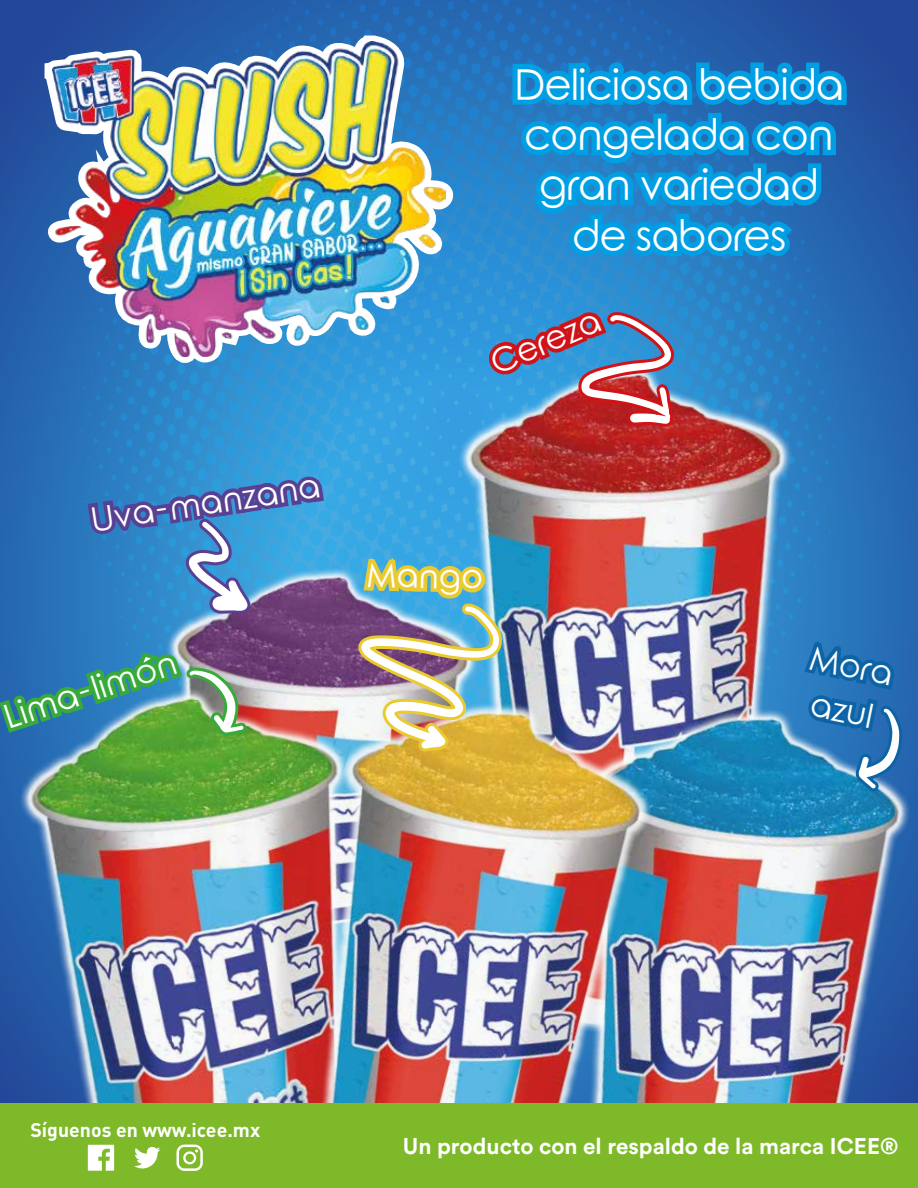
<style>
.page{position:relative;width:918px;height:1188px;background:#fff}
.page>*{position:absolute;margin:0;border:0;box-sizing:border-box;transform-origin:0 0}
.t1{font:42px/50.4px "Rounded Elegance";letter-spacing:-.025em;color:#fff;text-align:center}
.t2{font:33px/45.5px "Rounded Elegance";color:#fff;text-align:center}
.t3{font:700 22.5px "Circular Std";color:#fff}
.t4{font:700 19.5px "DIN Pro";color:#fff}
</style>
<div class="page">
<svg style="left:0;top:0;width:32px;height:1103px;background:#245ba7"></svg>
<img style="left:8px;top:738px;width:24px;height:365px">
<img style="left:687px;top:749px;width:231px;height:354px">
<img style="left:449px;top:749px;width:238px;height:354px">
<div style="left:0;top:1103px;width:918px;height:85px;background:#7db928"></div>
<img style="left:32px;top:0;width:417px;height:1171px">
<svg style="left:133px;top:357px;width:188px;height:19px;background:#3893d1"></svg>
<img style="left:52px;top:42px;width:285px;height:315px">
<svg style="left:83px;top:441px;width:244px;height:175px;background:#4487c5"></svg>
<img style="left:0;top:648px;width:249px;height:90px">
<svg style="left:854px;top:0;width:64px;height:794px;background:#2c64ac"></svg>
<svg style="left:352px;top:749px;width:155px;height:8px"></svg>
<img style="left:337px;top:0;width:563px;height:749px">
<p class="t2" style="left:88px;top:503px;width:233px;rotate:-9deg">Uva-manzana</p>
<p class="t2" style="left:-1px;top:700px;width:181px;rotate:-18deg">Lima-limon</p>
<p class="t1" style="left:514px;top:65px;width:331px">Deliciosa bebida congelada con gran variedad de sabores</p>
<p class="t2" style="left:485px;top:347px;width:117px;rotate:-23deg">Cereza</p>
<p class="t2" style="left:367px;top:557px;width:118px;rotate:1deg">Mango</p>
<p class="t2" style="left:814px;top:639px;width:86px;rotate:12deg">Mora azul</p>
<p class="t4" style="left:30px;top:1114px;width:231px">Síguenos en www.icee.mx</p>
<p class="t3" style="left:403px;top:1131px;width:497px">Un producto con el respaldo de la marca ICEE®</p>
</div>
